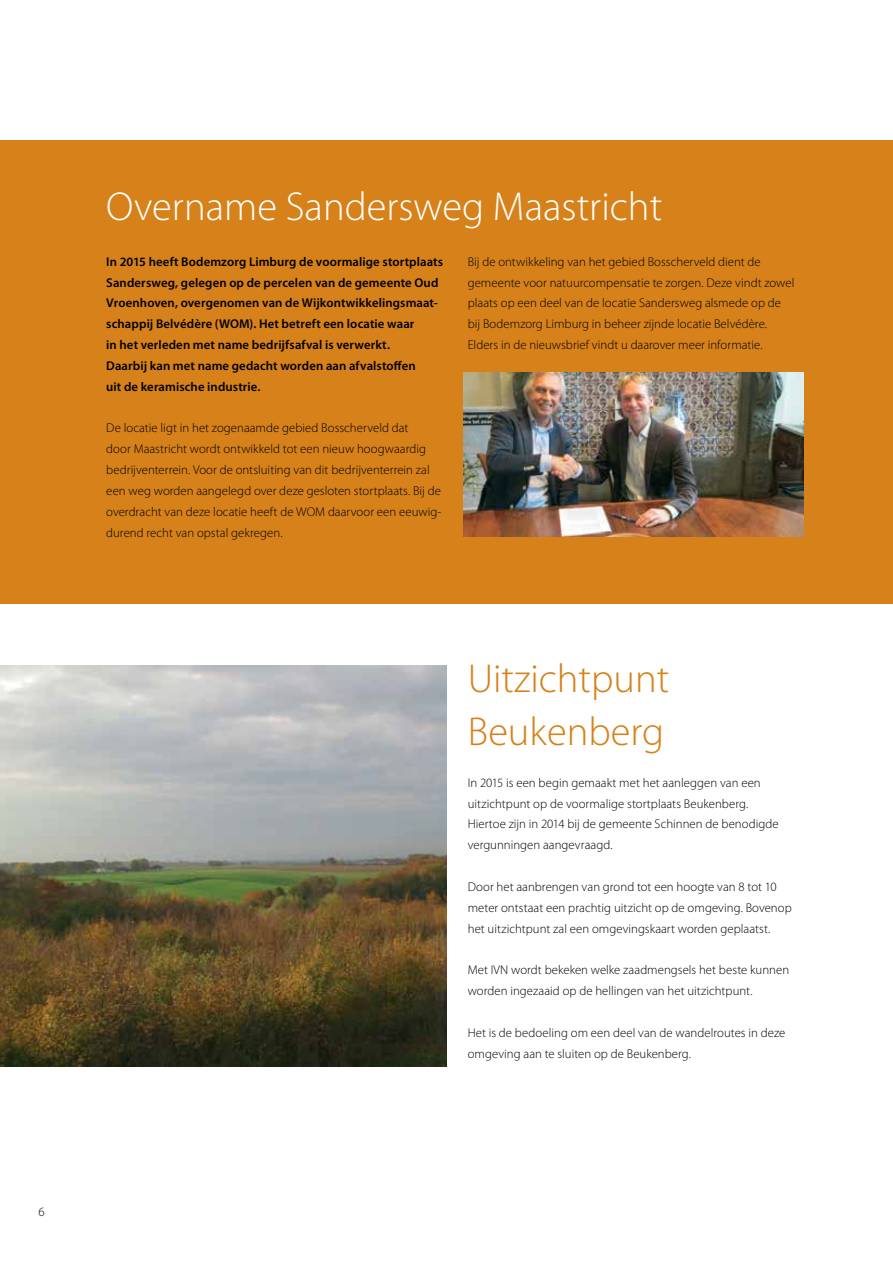
<style>
.page{position:relative;width:893px;height:1263px;background:#fff}
.page>*{position:absolute;margin:0;border:0;box-sizing:border-box;transform-origin:0 0}
.t1{font:300 40.5px "Myriad Pro";color:#fff}
.t2{font:300 40.5px/52.5px "Myriad Pro";color:#d68119}
.t3{font:300 12.75px/20.9px "Myriad Pro";letter-spacing:.005em;color:#000}
.t4{font:600 12.75px/20.9px "Myriad Pro";letter-spacing:.01em;color:#000}
</style>
<div class="page">
<div style="left:0;top:140px;width:893px;height:464px;background:#d68119"></div>
<img style="left:0;top:665px;width:446px;height:401px">
<img style="left:463px;top:373px;width:341px;height:164px">
<p class="t3" style="left:39px;top:1202px;width:8px">6</p>
<h1 class="t1" style="left:106px;top:182px;width:557px">Overname Sandersweg Maastricht</h1>
<p class="t4" style="left:106px;top:251px;width:338px">In 2015 heeft Bodemzorg Limburg de voormalige stortplaats Sandersweg, gelegen op de percelen van de gemeente Oud Vroenhoven, overgenomen van de Wijkontwikkelingsmaat&shy;schappij Belvédère (WOM). Het betreft een locatie waar<br>in het verleden met name bedrijfsafval is verwerkt.<br>Daarbij kan met name gedacht worden aan afvalstoffen<br>uit de keramische industrie.</p>
<p class="t3" style="left:106px;top:418px;width:337px">De locatie ligt in het zogenaamde gebied Bosscherveld dat<br>door Maastricht wordt ontwikkeld tot een nieuw hoogwaardig bedrijventerrein. Voor de ontsluiting van dit bedrijventerrein zal een weg worden aangelegd over deze gesloten stortplaats. Bij de overdracht van deze locatie heeft de WOM daarvoor een eeuwig&shy;durend recht van opstal gekregen.</p>
<p class="t3" style="left:468px;top:251px;width:328px">Bij de ontwikkeling van het gebied Bosscherveld dient de gemeente voor natuurcompensatie te zorgen. Deze vindt zowel plaats op een deel van de locatie Sandersweg alsmede op de bij Bodemzorg Limburg in beheer zijnde locatie Belvédère.<br>Elders in de nieuwsbrief vindt u daarover meer informatie.</p>
<h1 class="t2" style="left:468px;top:652px;width:203px">Uitzichtpunt<br>Beukenberg</h1>
<p class="t3" style="left:468px;top:772px;width:312px">In 2015 is een begin gemaakt met het aanleggen van een uitzichtpunt op de voormalige stortplaats Beukenberg.<br>Hiertoe zijn in 2014 bij de gemeente Schinnen de benodigde vergunningen aangevraagd.</p>
<p class="t3" style="left:468px;top:876px;width:326px">Door het aanbrengen van grond tot een hoogte van 8 tot 10 meter ontstaat een prachtig uitzicht op de omgeving. Bovenop het uitzichtpunt zal een omgevingskaart worden geplaatst.</p>
<p class="t3" style="left:468px;top:959px;width:323px">Met IVN wordt bekeken welke zaadmengsels het beste kunnen worden ingezaaid op de hellingen van het uitzichtpunt.</p>
<p class="t3" style="left:468px;top:1022px;width:319px">Het is de bedoeling om een deel van de wandelroutes in deze omgeving aan te sluiten op de Beukenberg.</p>
</div>
